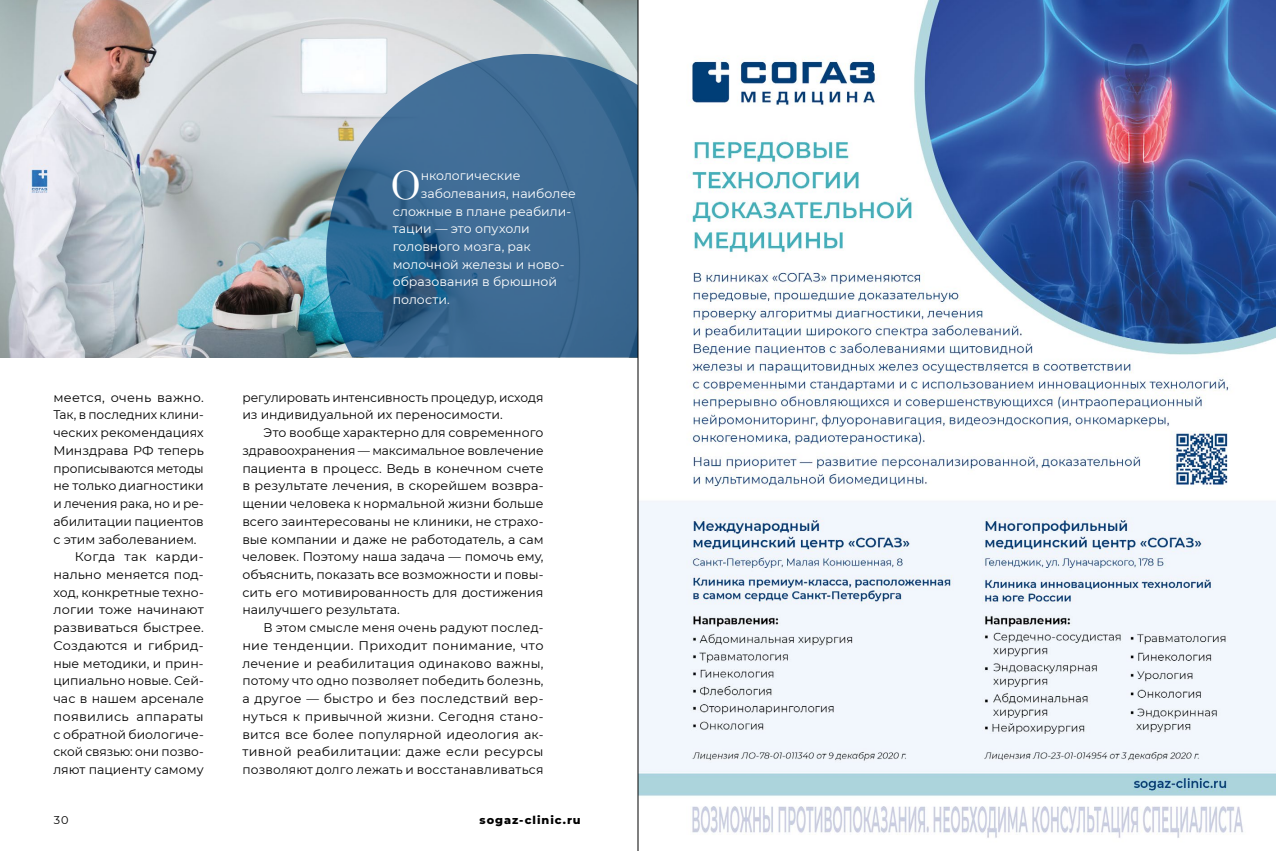
<style>
.page{position:relative;width:1276px;height:851px;background:#fff}
.page>*{position:absolute;margin:0;border:0;box-sizing:border-box;transform-origin:0 0}
.t1{font:34.62px "Prata";color:#fff}
.t2{font:12.5px/17.8px "Montserrat";color:#000;text-align:justify}
.t3{font:12.5px "Montserrat";color:#fff}
.t4{font:12.5px "Montserrat";letter-spacing:.025em;color:#000}
.t5{font:12.5px "Montserrat";letter-spacing:.03em;color:#000}
.t6{font:800 11.25px "Montserrat";letter-spacing:.085em;color:#000}
.t7{font:11.25px "Montserrat";color:#000}
</style>
<div class="page">
<img style="left:0;top:0;width:638px;height:357px">
<svg style="left:326px;top:54px;width:312px;height:303px;background:#4a759a"></svg>
<img style="left:639px;top:0;width:637px;height:838px">
<hr style="left:638px;top:0;width:1px;height:850px;background:#000">
<p class="t2" style="left:53px;top:388px;width:152px">меется, очень важно.</p>
<p class="t2" style="left:53px;top:405px;width:152px">Так, в последних клини-</p>
<p class="t2" style="left:53px;top:423px;width:152px">ческих рекомендациях</p>
<p class="t2" style="left:53px;top:441px;width:152px">Минздрава РФ теперь</p>
<p class="t2" style="left:53px;top:459px;width:152px">прописываются методы</p>
<p class="t2" style="left:53px;top:476px;width:152px">не только диагностики</p>
<p class="t2" style="left:53px;top:494px;width:152px">и лечения рака, но и ре-</p>
<p class="t2" style="left:53px;top:512px;width:152px">абилитации пациентов</p>
<p class="t2" style="left:53px;top:529px;width:145px">с этим заболеванием.</p>
<p class="t5" style="left:75px;top:548px;width:131px">Когда так карди-</p>
<p class="t2" style="left:53px;top:565px;width:152px">нально меняется под-</p>
<p class="t2" style="left:53px;top:583px;width:152px">ход, конкретные техно-</p>
<p class="t2" style="left:53px;top:600px;width:152px">логии тоже начинают</p>
<p class="t2" style="left:53px;top:618px;width:152px">развиваться быстрее.</p>
<p class="t2" style="left:53px;top:636px;width:152px">Создаются и гибрид-</p>
<p class="t2" style="left:53px;top:653px;width:152px">ные методики, и прин-</p>
<p class="t2" style="left:53px;top:671px;width:152px">ципиально новые. Сей-</p>
<p class="t2" style="left:53px;top:689px;width:152px">час в нашем арсенале</p>
<p class="t4" style="left:53px;top:707px;width:152px">появились аппараты</p>
<p class="t2" style="left:53px;top:724px;width:152px">с обратной биологиче-</p>
<p class="t2" style="left:53px;top:742px;width:152px">ской связью: они позво-</p>
<p class="t2" style="left:53px;top:760px;width:152px">ляют пациенту самому</p>
<h1 class="t1" style="left:391px;top:157px;width:31px">О</h1>
<p class="t3" style="left:421px;top:167px;width:101px">нкологические</p>
<p class="t3" style="left:421px;top:185px;width:157px">заболевания, наиболее</p>
<p class="t3" style="left:393px;top:202px;width:180px">сложные в плане реабили-</p>
<p class="t3" style="left:393px;top:220px;width:139px">тации — это опухоли</p>
<p class="t3" style="left:393px;top:238px;width:140px">головного мозга, рак</p>
<p class="t3" style="left:393px;top:256px;width:173px">молочной железы и ново-</p>
<p class="t3" style="left:393px;top:273px;width:166px">образования в брюшной</p>
<p class="t3" style="left:393px;top:291px;width:59px">полости.</p>
<p class="t2" style="left:242px;top:388px;width:303px">регулировать интенсивность процедур, исходя из индивидуальной их переносимости.</p>
<p class="t2" style="left:242px;top:423px;width:303px;text-indent:21px">Это вообще характерно для современного здравоохранения — максимальное вовлечение пациента в процесс. Ведь в конечном счете в результате лечения, в скорейшем возвра&shy;щении человека к нормальной жизни больше всего заинтересованы не клиники, не страхо&shy;вые компании и даже не работодатель, а сам человек. Поэтому наша задача — помочь ему, объяснить, показать все возможности и повы&shy;сить его мотивированность для достижения наилучшего результата.</p>
<p class="t2" style="left:242px;top:618px;width:303px;text-indent:21px">В этом смысле меня очень радуют послед&shy;ние тенденции. Приходит понимание, что лечение и реабилитация одинаково важны, потому что одно позволяет победить болезнь, а другое — быстро и без последствий вер&shy;нуться к привычной жизни. Сегодня стано&shy;вится все более популярной идеология ак&shy;тивной реабилитации: даже если ресурсы позволяют долго лежать и восстанавливаться</p>
<p class="t7" style="left:54px;top:812px;width:16px">30</p>
<p class="t6" style="left:479px;top:811px;width:103px">sogaz-clinic.ru</p>
</div>
